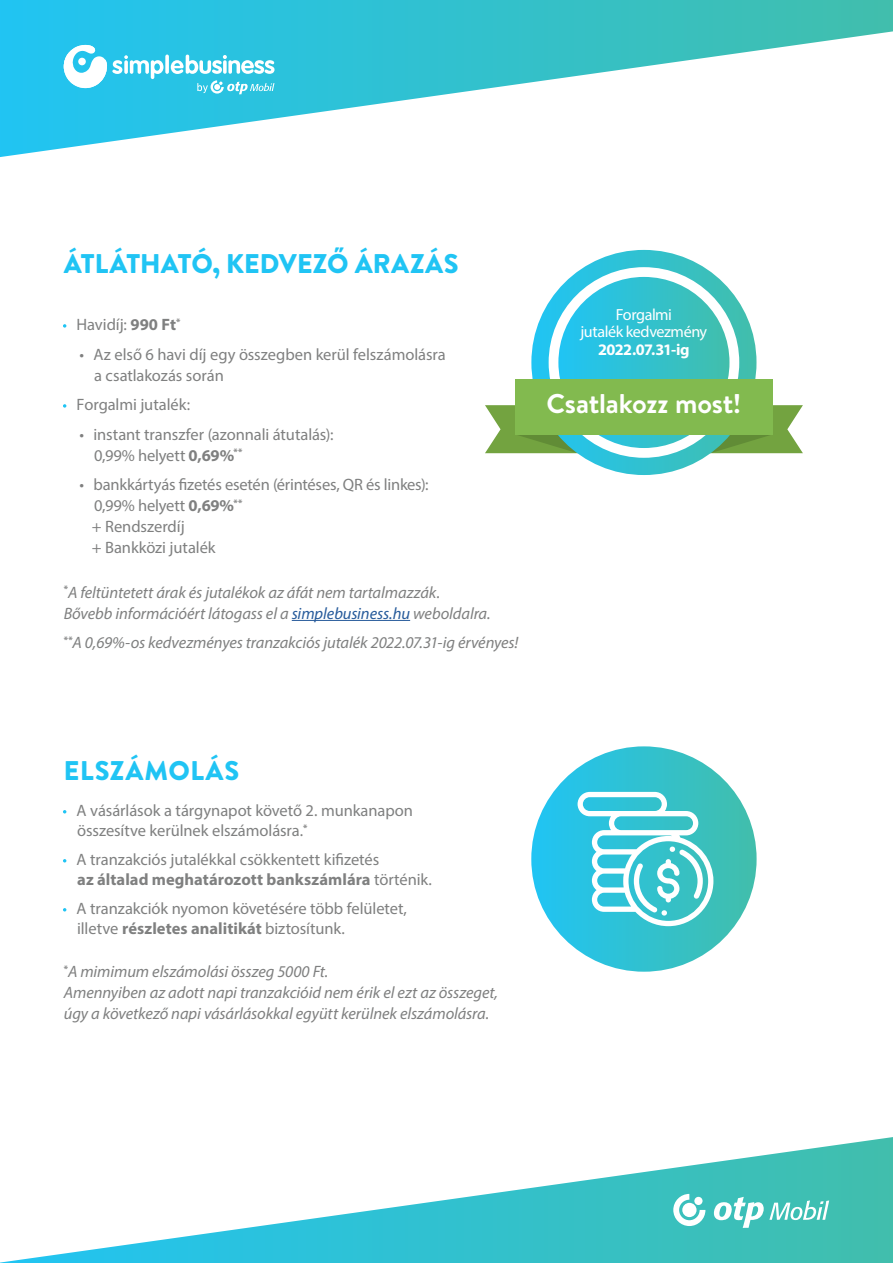
<style>
.page{position:relative;width:893px;height:1263px;background:#fff}
.page>*{position:absolute;margin:0;border:0;box-sizing:border-box;transform-origin:0 0}
.t1{font:900 27px "Brandon Text";letter-spacing:.01em;color:#20c4f4}
.t2{font:700 27px "Brandon Text";letter-spacing:-.005em;color:#fff}
.t3{font:16.5px/21px "Myriad Pro";letter-spacing:-.005em;color:#7f8080}
.t4{font:italic 16.5px/21px "Myriad Pro";letter-spacing:-.005em;color:#7f8080}
.t5{font:16.2px/17.7px "Myriad Pro";letter-spacing:-.03em;color:#fff;text-align:center}
.t6{font:700 16.2px "Myriad Pro";letter-spacing:-.035em;color:#fff}
.s1{color:#fff}
.s2{font-weight:700}
.s3{color:#275b9b}
</style>
<div class="page">
<svg style="left:0;top:0;width:893px;height:157px"></svg>
<svg style="left:165px;top:55px;width:4px;height:19px"></svg>
<svg style="left:197px;top:80px;width:77px;height:14px"></svg>
<svg style="left:171px;top:55px;width:104px;height:19px"></svg>
<svg style="left:64px;top:45px;width:99px;height:44px"></svg>
<svg style="left:0;top:1137px;width:893px;height:126px"></svg>
<svg style="left:673px;top:1194px;width:32px;height:32px"></svg>
<div style="left:694px;top:1197px;width:8px;height:8px;background:#fff;border-radius:50%"></div>
<div style="left:682px;top:1203px;width:14px;height:14px;background:#fff;border-radius:50%"></div>
<svg style="left:713px;top:1197px;width:116px;height:31px"></svg>
<hr style="left:292px;top:620px;width:118px;height:1px;background:#275b9b">
<svg style="left:756px;top:405px;width:47px;height:48px"></svg>
<svg style="left:485px;top:405px;width:46px;height:48px"></svg>
<svg style="left:531px;top:250px;width:225px;height:225px"></svg>
<div style="left:558px;top:277px;width:171px;height:171px;background:linear-gradient(to right,#23c5f5,#40beab);border-radius:86px"></div>
<div style="left:515px;top:379px;width:258px;height:55px;background:#82ba4f"></div>
<div style="left:531px;top:746px;width:226px;height:226px;background:linear-gradient(to right,#22c5f4,#46c0ad);border-radius:113px"></div>
<svg style="left:578px;top:792px;width:135px;height:134px"></svg>
<h1 class="t1" style="left:64px;top:244px;width:396px">ÁTLÁTHATÓ, KEDVEZŐ ÁRAZÁS</h1>
<p class="t3" style="left:62px;top:314px;width:120px"><span class="s1">•</span> Havidíj: <span class="s2">990 Ft</span><sup>*</sup></p>
<p class="t3" style="left:94px;top:343px;width:353px;text-indent:-15px">• Az első 6 havi díj egy összegben kerül felszámolásra a csatlakozás során</p>
<p class="t3" style="left:62px;top:394px;width:129px"><span class="s1">•</span> Forgalmi jutalék:</p>
<p class="t3" style="left:94px;top:423px;width:241px;text-indent:-15px">• instant transzfer (azonnali átutalás):<br>0,99% helyett <span class="s2">0,69%</span><sup>**</sup></p>
<p class="t3" style="left:92px;top:474px;width:338px;text-indent:-12px">• bankkártyás fizetés esetén (érintéses, QR és linkes):<br>0,99% helyett <span class="s2">0,69%</span><sup>**<br></sup>+ Rendszerdíj<br>+ Bankközi jutalék</p>
<p class="t4" style="left:64px;top:581px;width:428px"><sup>*</sup>A feltüntetett árak és jutalékok az áfát nem tartalmazzák.<br>Bővebb információért látogass el a <span class="s3">simplebusiness.hu</span> weboldalra.</p>
<p class="t4" style="left:64px;top:632px;width:456px"><sup>**</sup>A 0,69%-os kedvezményes tranzakciós jutalék 2022.07.31-ig érvényes!</p>
<p class="t5" style="left:581px;top:305px;width:128px">Forgalmi<br>jutalék kedvezmény</p>
<p class="t6" style="left:598px;top:339px;width:93px">2022.07.31-ig</p>
<h1 class="t2" style="left:546px;top:385px;width:196px">Csatlakozz most!</h1>
<h1 class="t1" style="left:64px;top:752px;width:177px">ELSZÁMOLÁS</h1>
<p class="t3" style="left:77px;top:800px;width:337px;line-height:20.2px;text-indent:-15px"><span class="s1">•</span> A vásárlások a tárgynapot követő 2. munkanapon összesítve kerülnek elszámolásra.<sup>*</sup></p>
<p class="t3" style="left:77px;top:849px;width:356px;line-height:20.2px;text-indent:-15px"><span class="s1">•</span> A tranzakciós jutalékkal csökkentett kifizetés<br><span class="s2">az általad meghatározott bankszámlára</span> történik.</p>
<p class="t3" style="left:77px;top:898px;width:331px;line-height:20.2px;text-indent:-15px"><span class="s1">•</span> A tranzakciók nyomon követésére több felületet, illetve <span class="s2">részletes analitikát</span> biztosítunk.</p>
<p class="t4" style="left:64px;top:961px;width:436px"><sup>*</sup>A mimimum elszámolási összeg 5000 Ft.<br>Amennyiben az adott napi tranzakcióid nem érik el ezt az összeget, úgy a következő napi vásárlásokkal együtt kerülnek elszámolásra.</p>
</div>
